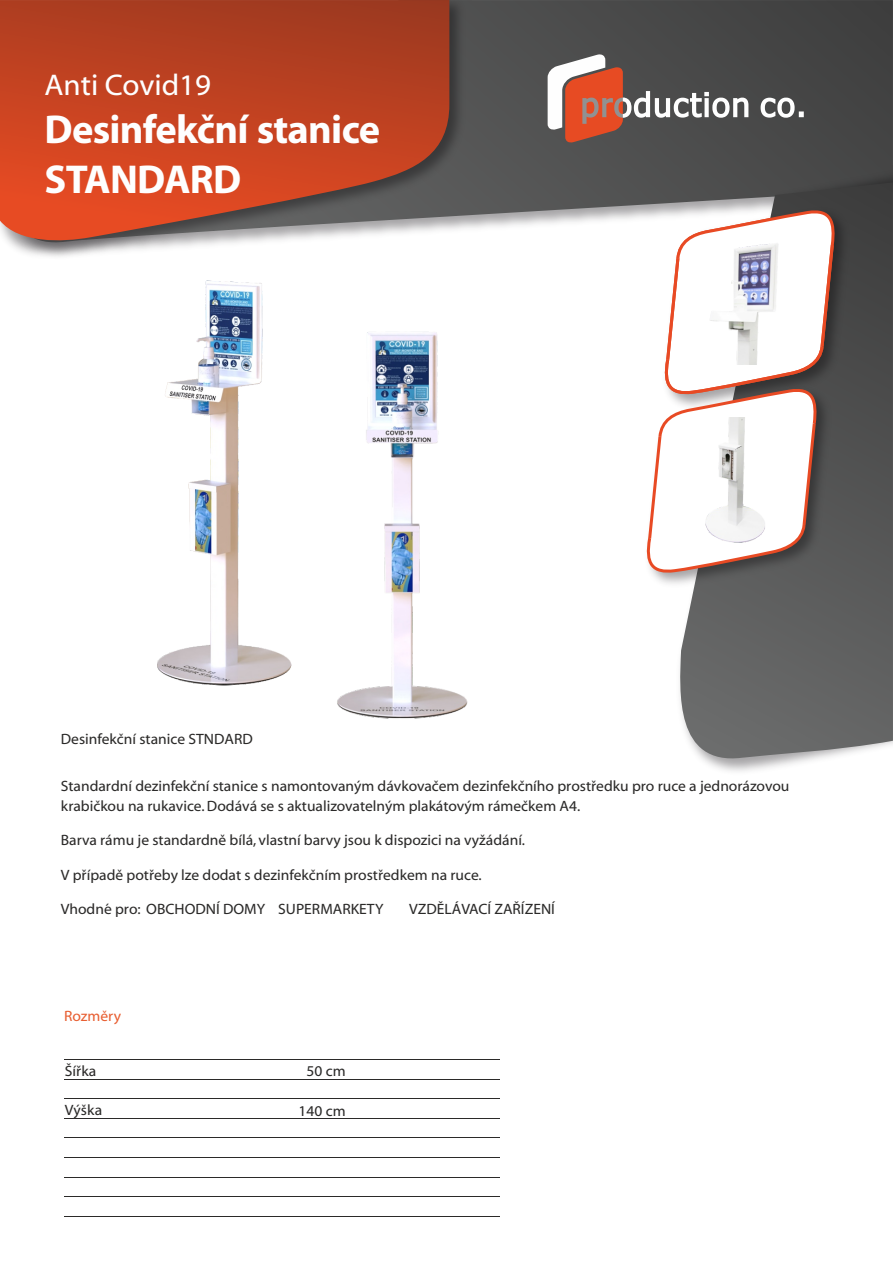
<style>
.page{position:relative;width:893px;height:1263px;background:#fff}
.page>*{position:absolute;margin:0;border:0;box-sizing:border-box;transform-origin:0 0}
.t1{font:700 40.5px/50.2px "Myriad Pro";letter-spacing:-.02em;color:#fefefe}
.t2{font:30px "Myriad Web";color:#fefefe}
.t3{font:15px/20.5px "Myriad Web";color:#2b2a29}
.t4{font:15px "Myriad Web";color:#e85f32}
</style>
<div class="page">
<img style="left:337px;top:688px;width:131px;height:31px">
<svg style="left:471px;top:0;width:422px;height:228px;background:#515252"></svg>
<img style="left:9px;top:0;width:462px;height:257px">
<svg style="left:0;top:0;width:449px;height:243px;background:#b84b2f"></svg>
<svg style="left:548px;top:54px;width:200px;height:89px;background:#846a63"></svg>
<svg style="left:761px;top:98px;width:43px;height:20px"></svg>
<img style="left:674px;top:166px;width:219px;height:606px">
<svg style="left:675px;top:182px;width:218px;height:584px;background:#666"></svg>
<img style="left:657px;top:203px;width:198px;height:213px">
<img style="left:655px;top:383px;width:182px;height:210px">
<hr style="left:65px;top:1059px;width:435px;height:1px;background:#2b2a29">
<hr style="left:65px;top:1079px;width:435px;height:1px;background:#2b2a29">
<hr style="left:65px;top:1098px;width:435px;height:1px;background:#2b2a29">
<hr style="left:65px;top:1118px;width:435px;height:1px;background:#2b2a29">
<hr style="left:65px;top:1137px;width:435px;height:1px;background:#2b2a29">
<hr style="left:64px;top:1157px;width:436px;height:1px;background:#2b2a29">
<hr style="left:64px;top:1177px;width:436px;height:1px;background:#2b2a29">
<hr style="left:64px;top:1196px;width:436px;height:1px;background:#2b2a29">
<svg style="left:645px;top:205px;width:191px;height:372px"></svg>
<hr style="left:64px;top:1216px;width:436px;height:1px;background:#2b2a29">
<img style="left:688px;top:241px;width:113px;height:123px">
<img style="left:701px;top:417px;width:73px;height:126px">
<img style="left:157px;top:280px;width:281px;height:417px">
<h2 class="t2" style="left:44px;top:73px;width:168px">Anti Covid19</h2>
<h1 class="t1" style="left:45px;top:108px;width:337px">Desinfekční stanice<br>STANDARD</h1>
<p class="t3" style="left:61px;top:729px;width:193px">Desinfekční stanice STNDARD</p>
<p class="t3" style="left:61px;top:776px;width:730px">Standardní dezinfekční stanice s namontovaným dávkovačem dezinfekčního prostředku pro ruce a jednorázovou krabičkou na rukavice. Dodává se s aktualizovatelným plakátovým rámečkem A4.</p>
<p class="t3" style="left:61px;top:831px;width:466px">Barva rámu je standardně bílá, vlastní barvy jsou k dispozici na vyžádání.</p>
<p class="t3" style="left:61px;top:865px;width:422px">V případě potřeby lze dodat s dezinfekčním prostředkem na ruce.</p>
<p class="t3" style="left:61px;top:900px;width:324px">Vhodné pro: OBCHODNÍ DOMY SUPERMARKETY</p>
<p class="t3" style="left:409px;top:900px;width:147px">VZDĚLÁVACÍ ZAŘÍZENÍ</p>
<p class="t4" style="left:64px;top:1010px;width:58px">Rozměry</p>
<p class="t3" style="left:65px;top:1062px;width:33px">Šířka</p>
<p class="t3" style="left:65px;top:1101px;width:39px">Výška</p>
<p class="t3" style="left:307px;top:1062px;width:41px">50 cm</p>
<p class="t3" style="left:299px;top:1102px;width:49px">140 cm</p>
</div>
